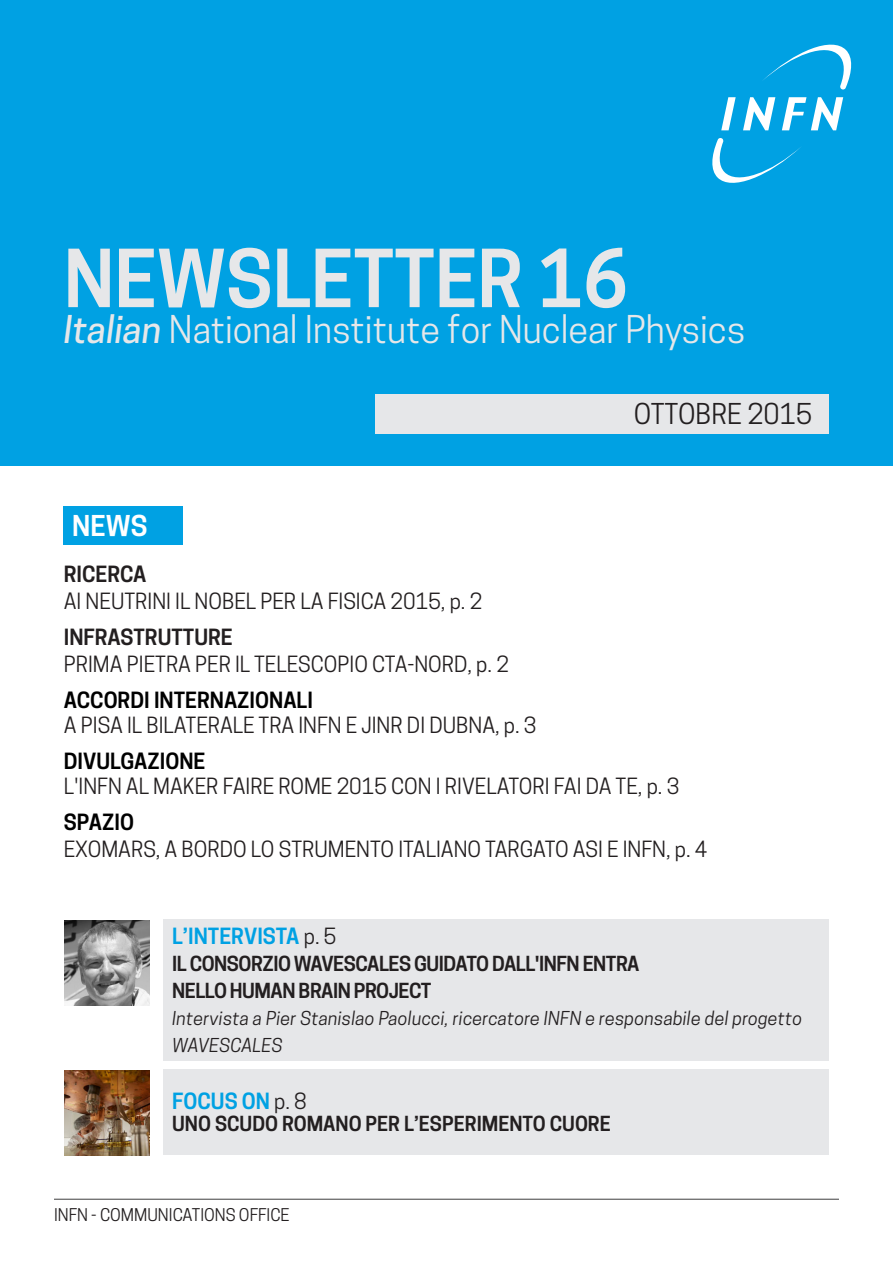
<style>
.page{position:relative;width:893px;height:1263px;background:#fff}
.page>*{position:absolute;margin:0;border:0;box-sizing:border-box;transform-origin:0 0}
.t1{font:600 75px "Cooper Hewitt";color:#e6e7e9}
.t2{font:36px "Cooper Hewitt";color:#e6e7e9}
.t3{font:27px "Cooper Hewitt";color:#231f20}
.t4{font:600 27px "Cooper Hewitt";color:#fff}
.t5{font:21px "Cooper Hewitt";color:#231f20}
.t6{font:600 21px "Cooper Hewitt";color:#000}
.t7{font:600 21px "Cooper Hewitt";color:#00a1e3}
.t8{font:600 21px "Cooper Hewitt";color:#231f20}
.t9{font:600 19.5px "Cooper Hewitt";letter-spacing:-.025em;color:#231f20}
.t10{font:600 19.5px "Cooper Hewitt";color:#231f20}
.t11{font:italic 18px/27px "Cooper Hewitt";letter-spacing:.01em;color:#231f20}
.t12{font:16.5px "Cooper Hewitt";color:#231f20}
.s1{font-weight:500;font-style:italic}
.s2{font-weight:400;color:#231f20}
</style>
<div class="page">
<div style="left:0;top:0;width:893px;height:466px;background:#00a1e3"></div>
<div style="left:376px;top:394px;width:453px;height:40px;background:#e6e7e9"></div>
<img style="left:65px;top:920px;width:85px;height:85px">
<div style="left:164px;top:919px;width:665px;height:142px;background:#e6e7e9"></div>
<div style="left:64px;top:507px;width:119px;height:38px;background:#00a1e3"></div>
<img style="left:65px;top:1070px;width:85px;height:85px">
<div style="left:164px;top:1069px;width:665px;height:85px;background:#e6e7e9"></div>
<hr style="left:54px;top:1199px;width:785px;height:1px;background:#3e3e3f">
<svg style="left:721px;top:97px;width:15px;height:33px"></svg>
<svg style="left:743px;top:97px;width:32px;height:33px"></svg>
<svg style="left:782px;top:97px;width:61px;height:33px"></svg>
<svg style="left:763px;top:44px;width:89px;height:46px"></svg>
<svg style="left:712px;top:138px;width:89px;height:45px"></svg>
<p class="t1" style="left:64px;top:235px;width:566px">NEWSLETTER 16</p>
<p class="t2" style="left:64px;top:308px;width:683px"><span class="s1">Italian</span> National Institute for Nuclear Physics</p>
<p class="t4" style="left:72px;top:510px;width:77px">NEWS</p>
<p class="t3" style="left:634px;top:398px;width:180px">OTTOBRE 2015</p>
<p class="t8" style="left:64px;top:562px;width:84px">RICERCA</p>
<p class="t5" style="left:64px;top:589px;width:420px">AI NEUTRINI IL NOBEL PER LA FISICA 2015, p. 2</p>
<p class="t8" style="left:64px;top:625px;width:171px">INFRASTRUTTURE</p>
<p class="t5" style="left:64px;top:652px;width:447px">PRIMA PIETRA PER IL TELESCOPIO CTA-NORD, p. 2</p>
<p class="t6" style="left:64px;top:688px;width:251px">ACCORDI INTERNAZIONALI</p>
<p class="t5" style="left:64px;top:713px;width:474px">A PISA IL BILATERALE TRA INFN E JINR DI DUBNA, p. 3</p>
<p class="t6" style="left:64px;top:749px;width:143px">DIVULGAZIONE</p>
<p class="t5" style="left:64px;top:774px;width:617px">L'INFN AL MAKER FAIRE ROME 2015 CON I RIVELATORI FAI DA TE, p. 3</p>
<p class="t6" style="left:64px;top:810px;width:72px">SPAZIO</p>
<p class="t5" style="left:64px;top:837px;width:645px">EXOMARS, A BORDO LO STRUMENTO ITALIANO TARGATO ASI E INFN, p. 4</p>
<p class="t7" style="left:172px;top:923px;width:166px">L’INTERVISTA <span class="s2">p. 5</span></p>
<p class="t9" style="left:172px;top:952px;width:469px">IL CONSORZIO WAVESCALES GUIDATO DALL'INFN ENTRA</p>
<p class="t9" style="left:172px;top:979px;width:261px">NELLO HUMAN BRAIN PROJECT</p>
<p class="t11" style="left:172px;top:1004px;width:631px">Intervista a Pier Stanislao Paolucci, ricercatore INFN e responsabile del progetto<br>WAVESCALES</p>
<p class="t7" style="left:172px;top:1088px;width:136px">FOCUS ON <span class="s2">p. 8</span></p>
<p class="t10" style="left:172px;top:1112px;width:440px">UNO SCUDO ROMANO PER L’ESPERIMENTO CUORE</p>
<p class="t12" style="left:54px;top:1205px;width:237px">INFN - COMMUNICATIONS OFFICE</p>
</div>
